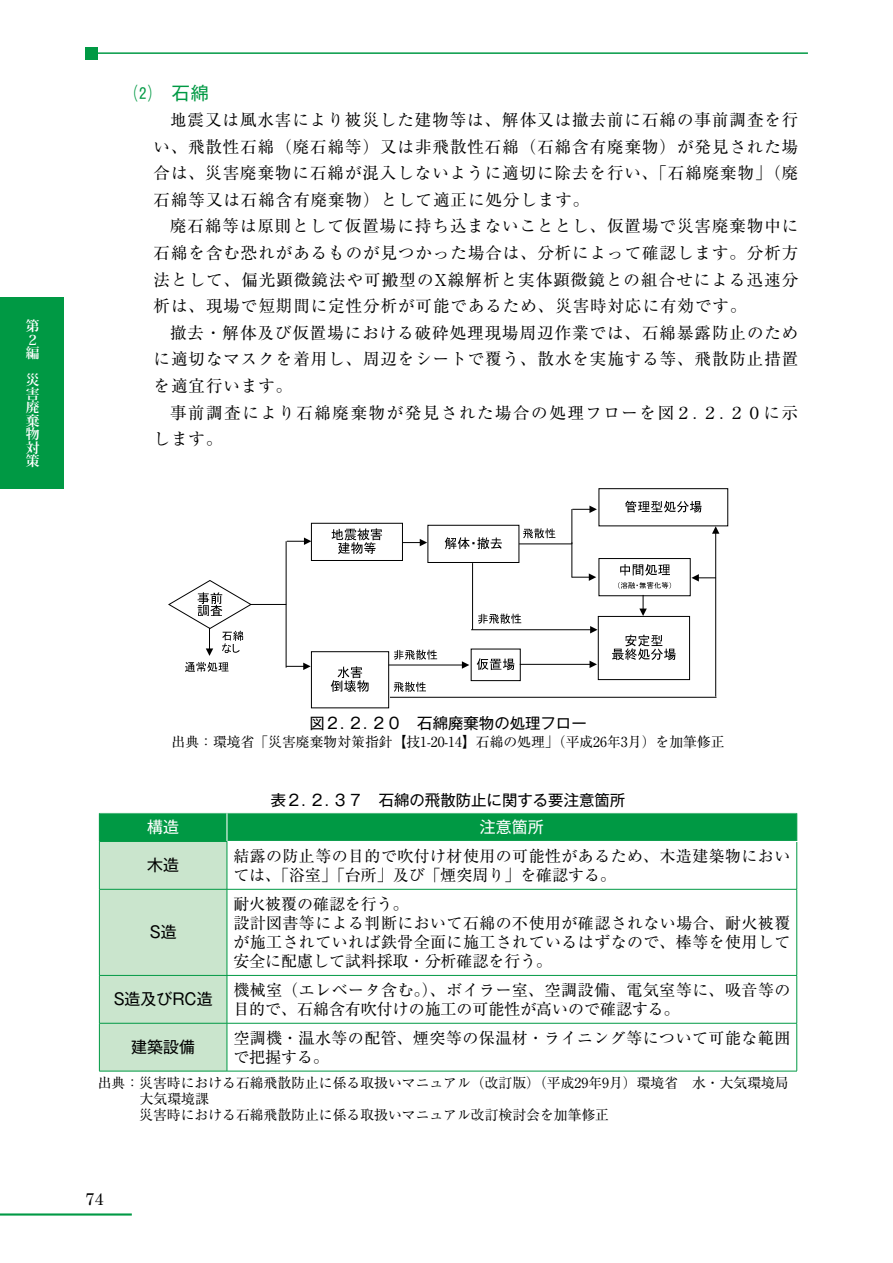
<style>
.page{position:relative;width:893px;height:1263px;background:#fff}
.page>*{position:absolute;margin:0;border:0;box-sizing:border-box;transform-origin:0 0}
.t1{font:18px "Gothic MB101 Pro";color:#094}
.t2{font:16.95px "Century";color:#000}
.t3{font:16.5px/26.5px "Ryumin Pr 6";letter-spacing:.06em;color:#000;text-align:justify}
.t4{font:16.5px/26.5px "Ryumin Pr 6";letter-spacing:.095em;color:#000}
.t5{font:15.9px/19.2px "Ryumin Pr 6";letter-spacing:.03em;color:#000}
.t6{font:15.9px/19.2px "Ryumin Pr 6";color:#000}
.t7{font:15.9px "Gothic MB101 Pro";color:#000}
.t8{font:15.9px "Gothic MB101 Pro";color:#fff}
.t9{font:15.45px "Gothic MB101 Pro";color:#000}
.t10{font:13.8px "Ryumin Pr 6";color:#000}
.t11{font:700 13.8px/13.5px "Koz Min Pr 6 N";color:#fff}
</style>
<div class="page">
<hr style="left:85px;top:52px;width:723px;height:2px;background:#094">
<div style="left:85px;top:47px;width:13px;height:13px;background:#094"></div>
<div style="left:0;top:298px;width:64px;height:191px;background:#094"></div>
<hr style="left:0;top:1213px;width:132px;height:2px;background:#094">
<hr style="left:99px;top:1071px;width:128px;height:1px;background:#094">
<hr style="left:227px;top:1071px;width:570px;height:1px;background:#094">
<svg style="left:99px;top:813px;width:698px;height:258px"></svg>
<svg style="left:639px;top:596px;width:8px;height:20px"></svg>
<svg style="left:287px;top:537px;width:24px;height:8px"></svg>
<div style="left:311px;top:523px;width:92px;height:38px;border:1px solid #000"></div>
<img style="left:312px;top:524px;width:90px;height:36px">
<svg style="left:332px;top:528px;width:50px;height:26px"></svg>
<hr style="left:286px;top:541px;width:1px;height:63px;background:#000">
<hr style="left:250px;top:604px;width:36px;height:1px;background:#000">
<svg style="left:403px;top:539px;width:24px;height:7px"></svg>
<div style="left:427px;top:525px;width:92px;height:38px;border:1px solid #000"></div>
<img style="left:428px;top:526px;width:90px;height:36px">
<svg style="left:445px;top:537px;width:57px;height:12px"></svg>
<hr style="left:519px;top:543px;width:53px;height:1px;background:#000">
<div style="left:598px;top:488px;width:130px;height:38px;border:1px solid #000"></div>
<img style="left:599px;top:489px;width:128px;height:36px">
<svg style="left:625px;top:501px;width:77px;height:12px"></svg>
<svg style="left:572px;top:506px;width:25px;height:7px"></svg>
<hr style="left:571px;top:509px;width:1px;height:35px;background:#000">
<hr style="left:571px;top:542px;width:1px;height:35px;background:#000">
<div style="left:598px;top:558px;width:93px;height:38px;border:1px solid #000"></div>
<img style="left:599px;top:559px;width:91px;height:36px">
<svg style="left:620px;top:564px;width:50px;height:11px"></svg>
<svg style="left:618px;top:582px;width:53px;height:7px"></svg>
<svg style="left:572px;top:573px;width:24px;height:8px"></svg>
<hr style="left:472px;top:563px;width:1px;height:67px;background:#000">
<div style="left:598px;top:616px;width:92px;height:64px;border:1px solid #000"></div>
<img style="left:599px;top:617px;width:90px;height:62px">
<svg style="left:612px;top:635px;width:64px;height:25px"></svg>
<div style="left:311px;top:651px;width:78px;height:57px;border:1px solid #000"></div>
<img style="left:312px;top:652px;width:76px;height:55px">
<svg style="left:331px;top:666px;width:38px;height:26px"></svg>
<hr style="left:471px;top:629px;width:120px;height:1px;background:#000">
<svg style="left:590px;top:626px;width:8px;height:7px"></svg>
<svg style="left:287px;top:663px;width:24px;height:7px"></svg>
<hr style="left:389px;top:664px;width:74px;height:1px;background:#000">
<svg style="left:462px;top:661px;width:7px;height:8px"></svg>
<div style="left:471px;top:648px;width:50px;height:33px;border:1px solid #000"></div>
<img style="left:472px;top:649px;width:48px;height:31px">
<svg style="left:477px;top:658px;width:37px;height:12px"></svg>
<hr style="left:286px;top:604px;width:1px;height:64px;background:#000">
<hr style="left:520px;top:664px;width:71px;height:1px;background:#000">
<svg style="left:589px;top:661px;width:8px;height:7px"></svg>
<hr style="left:390px;top:697px;width:326px;height:1px;background:#000">
<hr style="left:715px;top:532px;width:1px;height:164px;background:#000">
<svg style="left:712px;top:526px;width:7px;height:8px"></svg>
<svg style="left:691px;top:574px;width:25px;height:7px"></svg>
<svg style="left:168px;top:580px;width:83px;height:76px"></svg>
<svg style="left:185px;top:662px;width:44px;height:10px"></svg>
<svg style="left:394px;top:650px;width:43px;height:10px"></svg>
<svg style="left:394px;top:682px;width:32px;height:10px"></svg>
<svg style="left:478px;top:614px;width:43px;height:10px"></svg>
<svg style="left:523px;top:528px;width:32px;height:10px"></svg>
<p class="t11" style="left:26px;top:320px;width:15px">第<br>２編</p>
<p class="t11" style="left:26px;top:374px;width:15px;text-align:justify">災害廃棄物対策</p>
<p class="t1" style="left:134px;top:78px;width:76px">⑵　石綿</p>
<p class="t3" style="left:154px;top:106px;width:646px;text-indent:16px">地震又は風水害により被災した建物等は、解体又は撤去前に石綿の事前調査を行い、飛散性石綿（廃石綿等）又は非飛散性石綿（石綿含有廃棄物）が発見された場合は、災害廃棄物に石綿が混入しないように適切に除去を行い、「石綿廃棄物」（廃石綿等又は石綿含有廃棄物）として適正に処分します。</p>
<p class="t3" style="left:154px;top:212px;width:646px;text-indent:16px">廃石綿等は原則として仮置場に持ち込まないこととし、仮置場で災害廃棄物中に石綿を含む恐れがあるものが見つかった場合は、分析によって確認します。分析方法として、偏光顕微鏡法や可搬型のX線解析と実体顕微鏡との組合せによる迅速分析は、現場で短期間に定性分析が可能であるため、災害時対応に有効です。</p>
<p class="t3" style="left:154px;top:318px;width:646px;text-indent:16px">撤去・解体及び仮置場における破砕処理現場周辺作業では、石綿暴露防止のために適切なマスクを着用し、周辺をシートで覆う、散水を実施する等、飛散防止措置を適宜行います。</p>
<p class="t4" style="left:154px;top:398px;width:646px;text-indent:16px">事前調査により石綿廃棄物が発見された場合の処理フローを図2．2．20に示します。</p>
<p class="t9" style="left:309px;top:710px;width:279px">図2．2．20　石綿廃棄物の処理フロー</p>
<p class="t10" style="left:172px;top:731px;width:555px">出典：環境省「災害廃棄物対策指針【技1-20-14】石綿の処理」（平成26年3月）を加筆修正</p>
<p class="t9" style="left:271px;top:787px;width:356px">表2．2．37　石綿の飛散防止に関する要注意箇所</p>
<p class="t8" style="left:147px;top:814px;width:33px">構造</p>
<p class="t8" style="left:480px;top:814px;width:65px">注意箇所</p>
<p class="t7" style="left:147px;top:852px;width:33px">木造</p>
<p class="t5" style="left:233px;top:845px;width:558px">結露の防止等の目的で吹付け材使用の可能性があるため、木造建築物においては、「浴室」「台所」及び「煙突周り」を確認する。</p>
<p class="t7" style="left:150px;top:919px;width:28px">S造</p>
<p class="t5" style="left:233px;top:893px;width:558px">耐火被覆の確認を行う。<br>設計図書等による判断において石綿の不使用が確認されない場合、耐火被覆が施工されていれば鉄骨全面に施工されているはずなので、棒等を使用して安全に配慮して試料採取・分析確認を行う。</p>
<p class="t7" style="left:114px;top:986px;width:100px">S造及びRC造</p>
<p class="t6" style="left:233px;top:979px;width:559px">機械室（エレベータ含む。）、ボイラー室、空調設備、電気室等に、吸音等の目的で、石綿含有吹付けの施工の可能性が高いので確認する。</p>
<p class="t7" style="left:131px;top:1034px;width:65px">建築設備</p>
<p class="t5" style="left:233px;top:1027px;width:558px">空調機・温水等の配管、煙突等の保温材・ライニング等について可能な範囲で把握する。</p>
<p class="t10" style="left:98px;top:1072px;width:692px">出典：災害時における石綿飛散防止に係る取扱いマニュアル（改訂版）（平成29年9月）環境省　水・大気環境局</p>
<p class="t10" style="left:140px;top:1088px;width:71px">大気環境課</p>
<p class="t10" style="left:98px;top:1103px;width:513px">　　　災害時における石綿飛散防止に係る取扱いマニュアル改訂検討会を加筆修正</p>
<p class="t2" style="left:85px;top:1185px;width:20px">74</p>
</div>
